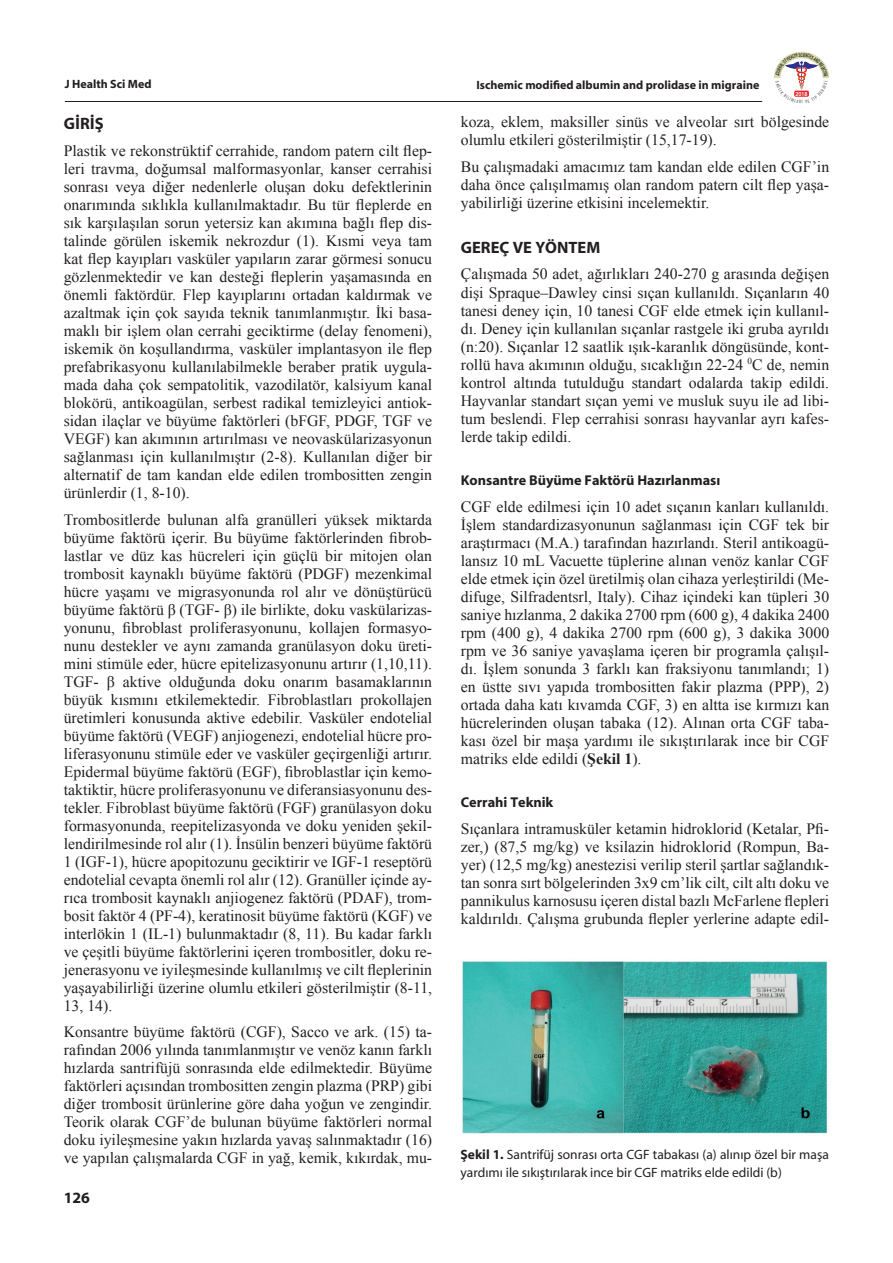
<style>
.page{position:relative;width:893px;height:1263px;background:#fff}
.page>*{position:absolute;margin:0;border:0;box-sizing:border-box;transform-origin:0 0}
.t1{font:700 16.5px "Branding Sans";color:#231f20}
.t2{font:15.75px/18px "Times New Roman";color:#231f20;text-align:justify}
.t3{font:700 15.75px "Branding Sans";color:#231f20}
.t4{font:700 14.25px "Branding Sans";color:#231f20}
.t5{font:13.5px/18px "Branding Sans";color:#231f20}
.t6{font:700 12px "Branding Sans";color:#231f20}
.t7{font:5.55px "Avant Garde Cond Demi Tr";color:#fff}
.s1{font-weight:700}
</style>
<div class="page">
<hr style="left:65px;top:101px;width:697px;height:1px;background:#231f20">
<img style="left:462px;top:961px;width:367px;height:173px">
<svg style="left:774px;top:52px;width:55px;height:45px"></svg>
<p class="t6" style="left:65px;top:78px;width:88px">J Health Sci Med</p>
<p class="t6" style="left:476px;top:79px;width:284px">Ischemic modified albumin and prolidase in migraine</p>
<p class="t7" style="left:795px;top:90px;width:14px">2018</p>
<p class="t1" style="left:64px;top:115px;width:41px">GİRİŞ</p>
<p class="t2" style="left:64px;top:141px;width:370px">Plastik ve rekonstrüktif cerrahide, random patern cilt flep&shy;leri travma, doğumsal malformasyonlar, kanser cerrahisi sonrası veya diğer nedenlerle oluşan doku defektlerinin onarımında sıklıkla kullanılmaktadır. Bu tür fleplerde en sık karşılaşılan sorun yetersiz kan akımına bağlı flep dis&shy;talinde görülen iskemik nekrozdur (1). Kısmi veya tam kat flep kayıpları vasküler yapıların zarar görmesi sonucu gözlenmektedir ve kan desteği fleplerin yaşamasında en önemli faktördür. Flep kayıplarını ortadan kaldırmak ve azaltmak için çok sayıda teknik tanımlanmıştır. İki basa&shy;maklı bir işlem olan cerrahi geciktirme (delay fenomeni), iskemik ön koşullandırma, vasküler implantasyon ile flep prefabrikasyonu kullanılabilmekle beraber pratik uygula&shy;mada daha çok sempatolitik, vazodilatör, kalsiyum kanal blokörü, antikoagülan, serbest radikal temizleyici antiok&shy;sidan ilaçlar ve büyüme faktörleri (bFGF, PDGF, TGF ve VEGF) kan akımının artırılması ve neovaskülarizasyonun sağlanması için kullanılmıştır (2-8). Kullanılan diğer bir alternatif de tam kandan elde edilen trombositten zengin ürünlerdir (1, 8-10).</p>
<p class="t2" style="left:64px;top:510px;width:370px">Trombositlerde bulunan alfa granülleri yüksek miktarda büyüme faktörü içerir. Bu büyüme faktörlerinden fibrob&shy;lastlar ve düz kas hücreleri için güçlü bir mitojen olan trombosit kaynaklı büyüme faktörü (PDGF) mezenkimal hücre yaşamı ve migrasyonunda rol alır ve dönüştürücü büyüme faktörü β (TGF- β) ile birlikte, doku vaskülarizas&shy;yonunu, fibroblast proliferasyonunu, kollajen formasyo&shy;nunu destekler ve aynı zamanda granülasyon doku üreti&shy;mini stimüle eder, hücre epitelizasyonunu artırır (1,10,11).<br>TGF- β aktive olduğunda doku onarım basamaklarının büyük kısmını etkilemektedir. Fibroblastları prokollajen üretimleri konusunda aktive edebilir. Vasküler endotelial büyüme faktörü (VEGF) anjiogenezi, endotelial hücre pro&shy;liferasyonunu stimüle eder ve vasküler geçirgenliği artırır.<br>Epidermal büyüme faktörü (EGF), fibroblastlar için kemo&shy;taktiktir, hücre proliferasyonunu ve diferansiasyonunu des&shy;tekler. Fibroblast büyüme faktörü (FGF) granülasyon doku formasyonunda, reepitelizasyonda ve doku yeniden şekil&shy;lendirilmesinde rol alır (1). İnsülin benzeri büyüme faktörü 1 (IGF-1), hücre apopitozunu geciktirir ve IGF-1 reseptörü endotelial cevapta önemli rol alır (12). Granüller içinde ay&shy;rıca trombosit kaynaklı anjiogenez faktörü (PDAF), trom&shy;bosit faktör 4 (PF-4), keratinosit büyüme faktörü (KGF) ve interlökin 1 (IL-1) bulunmaktadır (8, 11). Bu kadar farklı ve çeşitli büyüme faktörlerini içeren trombositler, doku re&shy;jenerasyonu ve iyileşmesinde kullanılmış ve cilt fleplerinin yaşayabilirliği üzerine olumlu etkileri gösterilmiştir (8-11, 13, 14).</p>
<p class="t2" style="left:64px;top:1023px;width:370px">Konsantre büyüme faktörü (CGF), Sacco ve ark. (15) ta&shy;rafından 2006 yılında tanımlanmıştır ve venöz kanın farklı hızlarda santrifüjü sonrasında elde edilmektedir. Büyüme faktörleri açısından trombositten zengin plazma (PRP) gibi diğer trombosit ürünlerine göre daha yoğun ve zengindir.<br>Teorik olarak CGF’de bulunan büyüme faktörleri normal doku iyileşmesine yakın hızlarda yavaş salınmaktadır (16) ve yapılan çalışmalarda CGF in yağ, kemik, kıkırdak, mu-</p>
<p class="t3" style="left:64px;top:1189px;width:28px">126</p>
<p class="t2" style="left:461px;top:113px;width:370px">koza, eklem, maksiller sinüs ve alveolar sırt bölgesinde olumlu etkileri gösterilmiştir (15,17-19).</p>
<p class="t2" style="left:461px;top:157px;width:370px">Bu çalışmadaki amacımız tam kandan elde edilen CGF’in daha önce çalışılmamış olan random patern cilt flep yaşa&shy;yabilirliği üzerine etkisini incelemektir.</p>
<p class="t1" style="left:461px;top:239px;width:141px">GEREÇ VE YÖNTEM</p>
<p class="t2" style="left:461px;top:265px;width:370px">Çalışmada 50 adet, ağırlıkları 240-270 g arasında değişen dişi Spraque–Dawley cinsi sıçan kullanıldı. Sıçanların 40 tanesi deney için, 10 tanesi CGF elde etmek için kullanıl&shy;dı. Deney için kullanılan sıçanlar rastgele iki gruba ayrıldı (n:20). Sıçanlar 12 saatlik ışık-karanlık döngüsünde, kont&shy;rollü hava akımının olduğu, sıcaklığın 22-24 <sup>0</sup>C de, nemin kontrol altında tutulduğu standart odalarda takip edildi.<br>Hayvanlar standart sıçan yemi ve musluk suyu ile ad libi&shy;tum beslendi. Flep cerrahisi sonrası hayvanlar ayrı kafes&shy;lerde takip edildi.</p>
<p class="t4" style="left:461px;top:473px;width:261px">Konsantre Büyüme Faktörü Hazırlanması</p>
<p class="t2" style="left:461px;top:497px;width:370px">CGF elde edilmesi için 10 adet sıçanın kanları kullanıldı.<br>İşlem standardizasyonunun sağlanması için CGF tek bir araştırmacı (M.A.) tarafından hazırlandı. Steril antikoagü&shy;lansız 10 mL Vacuette tüplerine alınan venöz kanlar CGF elde etmek için özel üretilmiş olan cihaza yerleştirildi (Me&shy;difuge, Silfradentsrl, Italy). Cihaz içindeki kan tüpleri 30 saniye hızlanma, 2 dakika 2700 rpm (600 g), 4 dakika 2400 rpm (400 g), 4 dakika 2700 rpm (600 g), 3 dakika 3000 rpm ve 36 saniye yavaşlama içeren bir programla çalışıl&shy;dı. İşlem sonunda 3 farklı kan fraksiyonu tanımlandı; 1) en üstte sıvı yapıda trombositten fakir plazma (PPP), 2) ortada daha katı kıvamda CGF, 3) en altta ise kırmızı kan hücrelerinden oluşan tabaka (12). Alınan orta CGF taba&shy;kası özel bir maşa yardımı ile sıkıştırılarak ince bir CGF matriks elde edildi (<span class="s1">Şekil 1</span>).</p>
<p class="t4" style="left:461px;top:795px;width:94px">Cerrahi Teknik</p>
<p class="t2" style="left:461px;top:819px;width:370px">Sıçanlara intramusküler ketamin hidroklorid (Ketalar, Pfi&shy;zer,) (87,5 mg/kg) ve ksilazin hidroklorid (Rompun, Ba&shy;yer) (12,5 mg/kg) anestezisi verilip steril şartlar sağlandık&shy;tan sonra sırt bölgelerinden 3x9 cm’lik cilt, cilt altı doku ve pannikulus karnosusu içeren distal bazlı McFarlene flepleri kaldırıldı. Çalışma grubunda flepler yerlerine adapte edil-</p>
<p class="t5" style="left:461px;top:1146px;width:370px"><span class="s1">Şekil 1.</span> Santrifüj sonrası orta CGF tabakası (a) alınıp özel bir maşa yardımı ile sıkıştırılarak ince bir CGF matriks elde edildi (b)</p>
</div>
